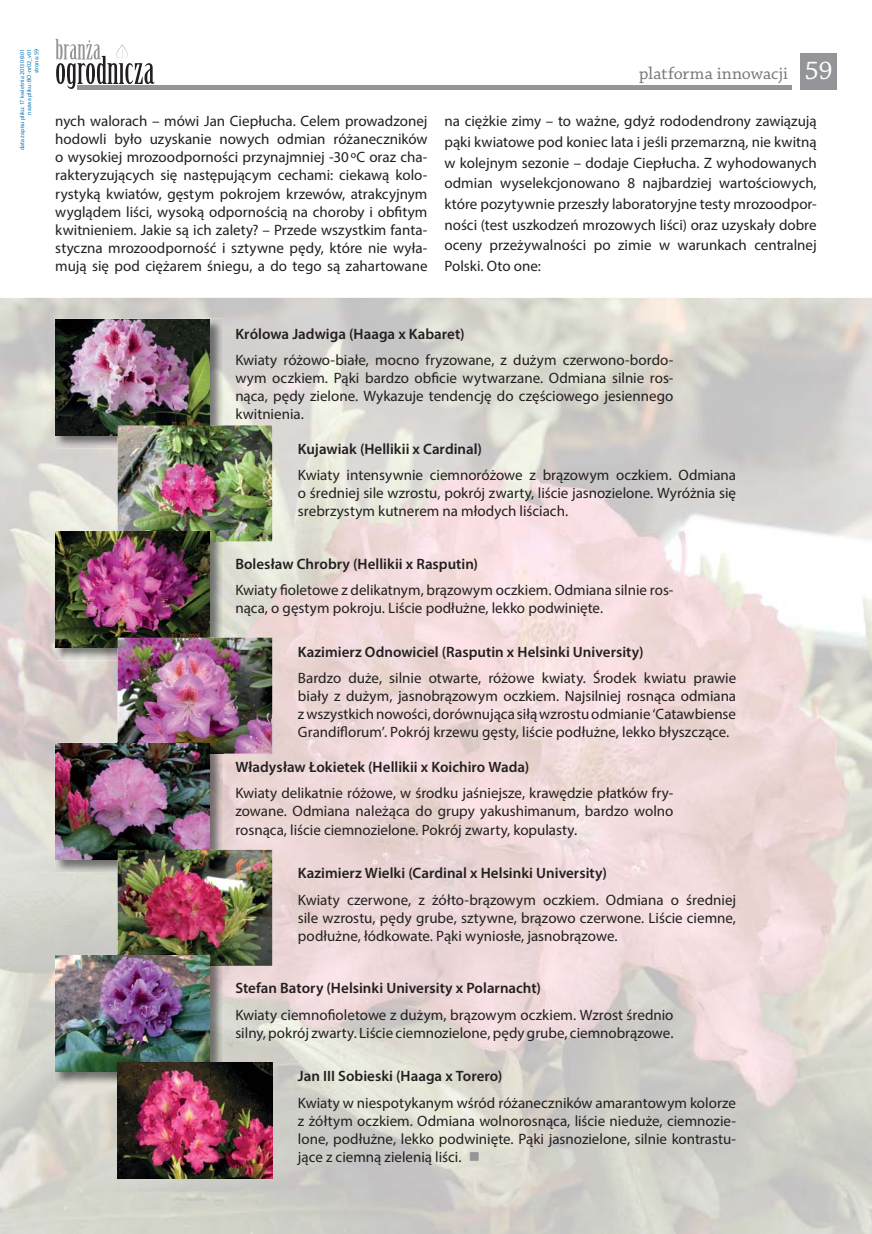
<style>
.page{position:relative;width:872px;height:1234px;background:#fff}
.page>*{position:absolute;margin:0;border:0;box-sizing:border-box;transform-origin:0 0}
.t1{font:18px "Chaparral Pro";color:#77787b}
.t2{font:15px/18px "Myriad Pro";color:#231f20;text-align:justify}
.t3{font:600 15px "Myriad Pro";color:#231f20}
.t4{font:6px/7.2px "Myriad Pro";letter-spacing:.005em;color:#0071bc;text-align:right}
.s1{font-size:27px;color:#fff}
.s2{color:#939598}
</style>
<div class="page">
<div style="left:800px;top:54px;width:37px;height:36px;background:#939598"></div>
<img style="left:0;top:298px;width:872px;height:935px">
<svg style="left:55px;top:39px;width:99px;height:50px"></svg>
<hr style="left:77px;top:86px;width:715px;height:4px;background:#939598">
<img style="left:54px;top:318px;width:169px;height:130px">
<img style="left:55px;top:319px;width:155px;height:116px">
<img style="left:118px;top:425px;width:154px;height:116px">
<img style="left:54px;top:530px;width:169px;height:130px">
<img style="left:118px;top:530px;width:105px;height:11px">
<img style="left:55px;top:531px;width:155px;height:116px">
<img style="left:118px;top:637px;width:154px;height:116px">
<img style="left:54px;top:742px;width:169px;height:130px">
<img style="left:118px;top:742px;width:105px;height:11px">
<img style="left:55px;top:743px;width:155px;height:116px">
<img style="left:118px;top:849px;width:154px;height:116px">
<img style="left:54px;top:954px;width:169px;height:130px">
<img style="left:118px;top:954px;width:105px;height:11px">
<img style="left:55px;top:955px;width:155px;height:116px">
<img style="left:118px;top:1061px;width:154px;height:116px">
<p class="t4" style="left:19px;top:150px;width:103px;rotate:-90deg">data zapisu pliku: 17 kwietnia 2013 08:01 nazwa pliku: BO-nr02_v01<br>strona: 59</p>
<p class="t1" style="left:639px;top:63px;width:195px">platforma innowacji <span class="s1">59</span></p>
<p class="t2" style="left:55px;top:113px;width:374px">nych walorach – mówi Jan Ciepłucha. Celem prowadzonej hodowli było uzyskanie nowych odmian różaneczników o wysokiej mrozoodporności przynajmniej -30 ºC oraz cha&shy;rakteryzujących się następującym cechami: ciekawą kolo&shy;rystyką kwiatów, gęstym pokrojem krzewów, atrakcyjnym wyglądem liści, wysoką odpornością na choroby i obfitym kwitnieniem. Jakie są ich zalety? – Przede wszystkim fanta&shy;styczna mrozoodporność i sztywne pędy, które nie wyła&shy;mują się pod ciężarem śniegu, a do tego są zahartowane</p>
<p class="t2" style="left:444px;top:112px;width:374px;line-height:20.7px">na ciężkie zimy – to ważne, gdyż rododendrony zawiązują pąki kwiatowe pod koniec lata i jeśli przemarzną, nie kwitną w kolejnym sezonie – dodaje Ciepłucha. Z wyhodowanych odmian wyselekcjonowano 8 najbardziej wartościowych, które pozytywnie przeszły laboratoryjne testy mrozoodpor&shy;ności (test uszkodzeń mrozowych liści) oraz uzyskały dobre oceny przeżywalności po zimie w warunkach centralnej Polski. Oto one:</p>
<p class="t3" style="left:235px;top:328px;width:231px">Królowa Jadwiga (Haaga x Kabaret)</p>
<p class="t2" style="left:235px;top:352px;width:440px">Kwiaty różowo-białe, mocno fryzowane, z dużym czerwono-bordo&shy;wym oczkiem. Pąki bardzo obficie wytwarzane. Odmiana silnie ros&shy;nąca, pędy zielone. Wykazuje tendencję do częściowego jesiennego kwitnienia.</p>
<p class="t3" style="left:298px;top:443px;width:186px">Kujawiak (Hellikii x Cardinal)</p>
<p class="t2" style="left:298px;top:467px;width:440px">Kwiaty intensywnie ciemnoróżowe z brązowym oczkiem. Odmiana o średniej sile wzrostu, pokrój zwarty, liście jasnozielone. Wyróżnia się srebrzystym kutnerem na młodych liściach.</p>
<p class="t3" style="left:235px;top:558px;width:244px">Bolesław Chrobry (Hellikii x Rasputin)</p>
<p class="t2" style="left:235px;top:582px;width:439px">Kwiaty fioletowe z delikatnym, brązowym oczkiem. Odmiana silnie ros&shy;nąca, o gęstym pokroju. Liście podłużne, lekko podwinięte.</p>
<p class="t3" style="left:298px;top:646px;width:347px">Kazimierz Odnowiciel (Rasputin x Helsinki University)</p>
<p class="t2" style="left:298px;top:670px;width:440px">Bardzo duże, silnie otwarte, różowe kwiaty. Środek kwiatu prawie biały z dużym, jasnobrązowym oczkiem. Najsilniej rosnąca odmiana z wszystkich nowości, dorównująca siłą wzrostu odmianie ‘Catawbiense Grandiflorum’. Pokrój krzewu gęsty, liście podłużne, lekko błyszczące.</p>
<p class="t3" style="left:235px;top:761px;width:295px">Władysław Łokietek (Hellikii x Koichiro Wada)</p>
<p class="t2" style="left:235px;top:785px;width:439px">Kwiaty delikatnie różowe, w środku jaśniejsze, krawędzie płatków fry&shy;zowane. Odmiana należąca do grupy yakushimanum, bardzo wolno rosnąca, liście ciemnozielone. Pokrój zwarty, kopulasty.</p>
<p class="t3" style="left:298px;top:867px;width:310px">Kazimierz Wielki (Cardinal x Helsinki University)</p>
<p class="t2" style="left:298px;top:891px;width:440px">Kwiaty czerwone, z żółto-brązowym oczkiem. Odmiana o średniej sile wzrostu, pędy grube, sztywne, brązowo czerwone. Liście ciemne, podłużne, łódkowate. Pąki wyniosłe, jasnobrązowe.</p>
<p class="t3" style="left:235px;top:982px;width:307px">Stefan Batory (Helsinki University x Polarnacht)</p>
<p class="t2" style="left:235px;top:1006px;width:440px">Kwiaty ciemnofioletowe z dużym, brązowym oczkiem. Wzrost średnio silny, pokrój zwarty. Liście ciemnozielone, pędy grube, ciemnobrązowe.</p>
<p class="t3" style="left:298px;top:1070px;width:206px">Jan III Sobieski (Haaga x Torero)</p>
<p class="t2" style="left:298px;top:1094px;width:440px">Kwiaty w niespotykanym wśród różaneczników amarantowym kolorze z żółtym oczkiem. Odmiana wolnorosnąca, liście nieduże, ciemnozie&shy;lone, podłużne, lekko podwinięte. Pąki jasnozielone, silnie kontrastu&shy;jące z ciemną zielenią liści. <span class="s2">■</span></p>
</div>
